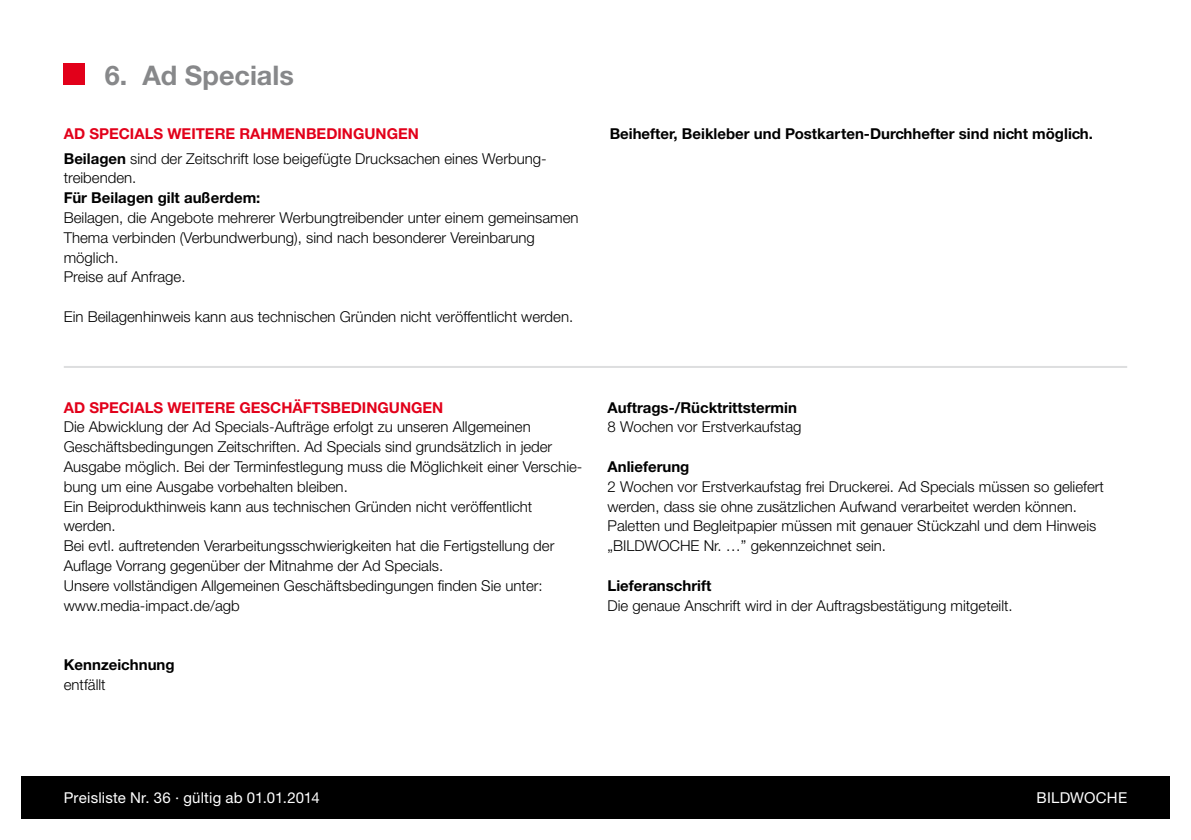
<style>
.page{position:relative;width:1191px;height:840px;background:#fff}
.page>*{position:absolute;margin:0;border:0;box-sizing:border-box;transform-origin:0 0}
.t1{font:700 27px "Helvetica Neue";color:#87888a}
.t2{font:300 15px/19.8px "Helvetica Neue";color:#000}
.t3{font:700 15px "Helvetica Neue CE";color:#000}
.t4{font:700 15px "Helvetica Neue";color:#000}
.t5{font:15px "Helvetica Neue";letter-spacing:.015em;color:#fff}
.t6{font:700 15px "Helvetica Neue";color:#e2001a}
.s1{font-weight:700;color:#e2001a}
.s2{font-family:"Helvetica Neue CE";font-weight:700}
</style>
<div class="page">
<div style="left:64px;top:64px;width:21px;height:21px;background:#e2001a"></div>
<div style="left:21px;top:775px;width:1148px;height:43px;background:#000"></div>
<hr style="left:64px;top:366px;width:1063px;height:2px;background:#dddedf">
<h1 class="t1" style="left:105px;top:59px;width:190px">6. Ad Specials</h1>
<p class="t2" style="left:64px;top:122px;width:483px;line-height:24px"><span class="s1">AD SPECIALS WEITERE RAHMENBEDINGUNGEN<br></span><span class="s2">Beilagen</span> sind der Zeitschrift lose beigefügte Drucksachen eines Werbung-</p>
<p class="t2" style="left:64px;top:168px;width:74px">treibenden.</p>
<p class="t3" style="left:64px;top:188px;width:198px">Für Beilagen gilt außerdem:</p>
<p class="t2" style="left:64px;top:207px;width:516px">Beilagen, die Angebote mehrerer Werbungtreibender unter einem gemeinsamen Thema verbinden (Verbundwerbung), sind nach besonderer Vereinbarung möglich.<br>Preise auf Anfrage.</p>
<p class="t2" style="left:64px;top:306px;width:511px">Ein Beilagenhinweis kann aus technischen Gründen nicht veröffentlicht werden.</p>
<p class="t3" style="left:609px;top:125px;width:485px">Beihefter, Beikleber und Postkarten-Durchhefter sind nicht möglich.</p>
<p class="t6" style="left:64px;top:397px;width:46px">Ad Specials</p>
<p class="t6" style="left:167px;top:397px;width:24px">Weitere</p>
<p class="t6" style="left:239px;top:397px;width:23px">Gesch</p>
<p class="t6" style="left:292px;top:397px;width:22px">äftsbedingungen</p>
<p class="t2" style="left:64px;top:416px;width:520px">Die Abwicklung der Ad Specials-Aufträge erfolgt zu unseren Allgemeinen Geschäftsbedingungen Zeitschriften. Ad Specials sind grundsätzlich in jeder Ausgabe möglich. Bei der Terminfestlegung muss die Möglichkeit einer Verschie&shy;bung um eine Ausgabe vorbehalten bleiben.<br>Ein Beiprodukthinweis kann aus technischen Gründen nicht veröffentlicht werden.<br>Bei evtl. auftretenden Verarbeitungsschwierigkeiten hat die Fertigstellung der Auflage Vorrang gegenüber der Mitnahme der Ad Specials.<br>Unsere vollständigen Allgemeinen Geschäftsbedingungen finden Sie unter: www.media-impact.de/agb</p>
<p class="t4" style="left:64px;top:655px;width:112px">Kennzeichnung</p>
<p class="t2" style="left:64px;top:674px;width:43px">entfällt</p>
<p class="t4" style="left:607px;top:397px;width:191px">Auftrags-/Rücktrittstermin</p>
<p class="t2" style="left:607px;top:416px;width:195px">8 Wochen vor Erstverkaufstag</p>
<p class="t4" style="left:607px;top:457px;width:83px">Anlieferung</p>
<p class="t2" style="left:607px;top:476px;width:498px">2 Wochen vor Erstverkaufstag frei Druckerei. Ad Specials müssen so geliefert werden, dass sie ohne zusätzlichen Aufwand verarbeitet werden können.<br>Paletten und Begleitpapier müssen mit genauer Stückzahl und dem Hinweis „BILDWOCHE Nr. …” gekennzeichnet sein.</p>
<p class="t4" style="left:607px;top:576px;width:105px">Lieferanschrift</p>
<p class="t2" style="left:607px;top:595px;width:407px">Die genaue Anschrift wird in der Auftragsbestätigung mitgeteilt.</p>
<p class="t5" style="left:64px;top:788px;width:257px">Preisliste Nr. 36 · gültig ab 01.01.2014</p>
<p class="t5" style="left:1036px;top:788px;width:92px">BILDWOCHE</p>
</div>
